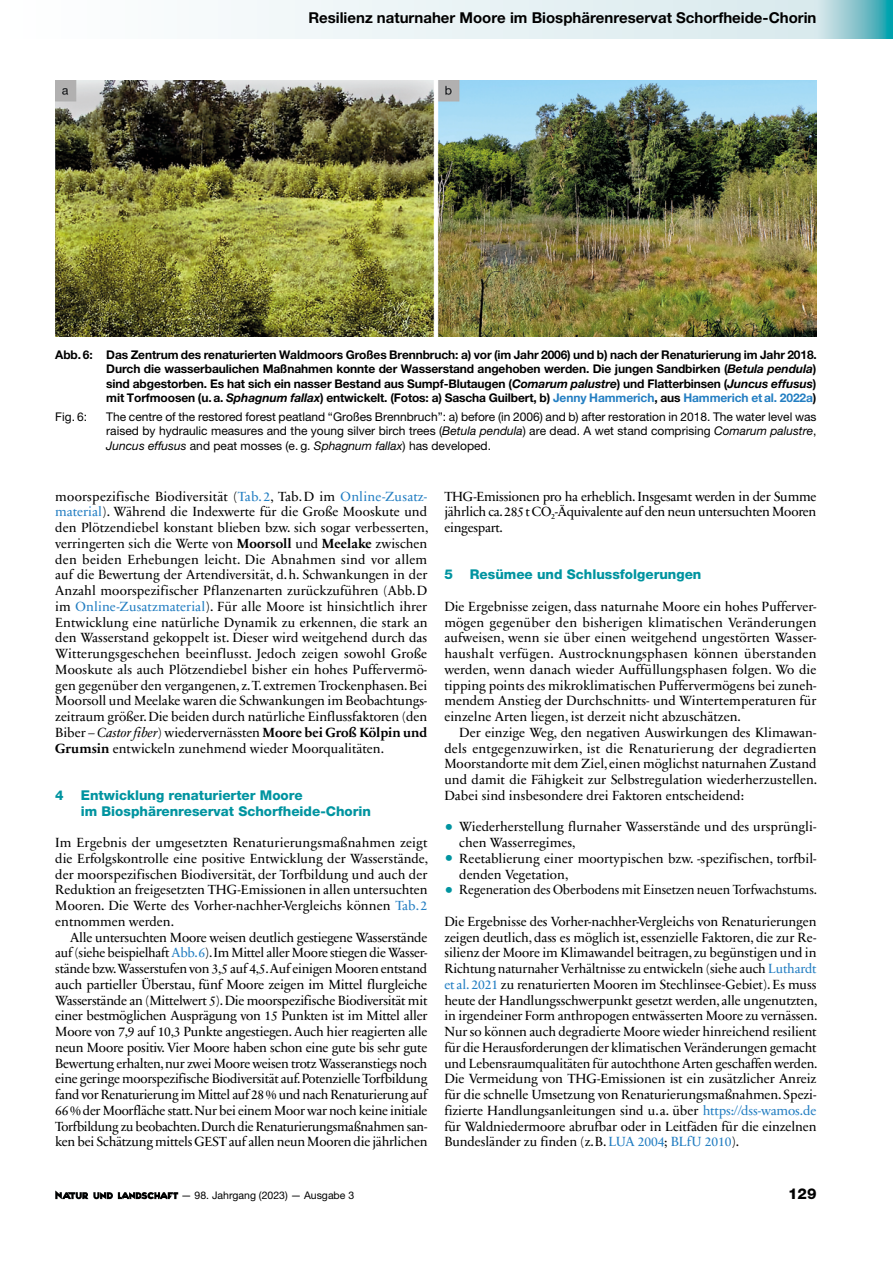
<style>
.page{position:relative;width:893px;height:1263px;background:#fff}
.page>*{position:absolute;margin:0;border:0;box-sizing:border-box;transform-origin:0 0}
.t1{font:700 15px "Helvetica Neue LT Pro";color:#000}
.t2{font:800 15px "Helvetica Neue LT Pro";color:#000}
.Fließtext_Text_mit_Einzug{font:13.5px/15.8px "Sabon Next LT Pro";color:#000;text-align:justify}
.Fließtext_Text_ohne_Einzug{font:13.5px/15.8px "Sabon Next LT Pro";color:#000;text-align:justify}
.Fließtext_Zwischentitel_1_tuerkis{font:800 13.5px/15.8px "Helvetica Neue LT Pro";color:#0094a0}
.Fließtext_Text_mit_Einzug-2{font:13.5px "Sabon Next LT Pro";color:#000;scale:.96 1}
.t3{font:700 12px/14.4px "Helvetica Neue LT Pro";letter-spacing:-.01em;color:#000;text-align:justify}
.t4{font:12px/14.4px "Helvetica Neue LT Pro";color:#000;text-align:justify}
.t5{font:10.5px "Helvetica Neue LT Pro";color:#000}
.s1{font-style:italic}
.s2{color:#237ec2}
.s3{font-weight:700}
.s4{font-size:18px;color:#0094a0}
</style>
<div class="page">
<svg style="left:55px;top:1191px;width:123px;height:8px"></svg>
<div style="left:0;top:0;width:816px;height:38px;background:linear-gradient(to right,#fff,#d9eaed)"></div>
<svg style="left:816px;top:0;width:77px;height:38px;background:#7fc4cc"></svg>
<img style="left:55px;top:81px;width:761px;height:256px">
<p class="t1" style="left:308px;top:9px;width:510px">Resilienz naturnaher Moore im Biosphärenreservat Schorfheide-Chorin</p>
<p class="t3" style="left:106px;top:347px;width:712px;text-indent:-51px">Abb. 6: Das Zentrum des renaturierten Waldmoors Großes Brennbruch: a) vor (im Jahr 2006) und b) nach der Renaturierung im Jahr 2018.<br>Durch die wasserbaulichen Maßnahmen konnte der Wasserstand angehoben werden. Die jungen Sandbirken (<span class="s1">Betula pendula</span>) sind abgestorben. Es hat sich ein nasser Bestand aus Sumpf-Blutaugen (<span class="s1">Comarum palustre</span>) und Flatterbinsen (<span class="s1">Juncus effusus</span>) mit Torfmoosen (u. a. <span class="s1">Sphagnum fallax</span>) entwickelt. (Fotos: a) Sascha Guilbert, b) <span class="s2">Jenny Hammerich</span>, aus <span class="s2">Hammerich et al. 2022a</span>)</p>
<p class="t4" style="left:55px;top:409px;width:33px">Fig. 6:</p>
<p class="t4" style="left:106px;top:409px;width:712px">The centre of the restored forest peatland “Großes Brennbruch”: a) before (in 2006) and b) after restoration in 2018. The water level was raised by hydraulic measures and the young silver birch trees (<span class="s1">Betula pendula</span>) are dead. A wet stand comprising <span class="s1">Comarum palustre</span>, <span class="s1">Juncus effusus</span> and peat mosses (e. g. <span class="s1">Sphagnum fallax</span>) has developed.</p>
<p class="Fließtext_Text_mit_Einzug" style="left:55px;top:488px;width:375px">moorspezifische Biodiversität (<span class="s2">Tab.2</span>, Tab.D im <span class="s2">Online-Zusatz&shy;material</span>). Während die Indexwerte für die Große Mooskute und den Plötzendiebel konstant blieben bzw. sich sogar verbesserten, verringerten sich die Werte von <span class="s3">Moorsoll</span> und <span class="s3">Meelake</span> zwischen den beiden Erhebungen leicht. Die Abnahmen sind vor allem auf die Bewertung der Artendiversität, d.h. Schwankungen in der Anzahl moorspezifischer Pflanzenarten zurückzuführen (Abb.D im <span class="s2">Online-Zusatzmaterial</span>). Für alle Moore ist hinsichtlich ihrer Entwicklung eine natürliche Dynamik zu erkennen, die stark an den Wasserstand gekoppelt ist. Dieser wird weitgehend durch das Witterungsgeschehen beeinflusst. Jedoch zeigen sowohl Große Mooskute als auch Plötzendiebel bisher ein hohes Puffervermö&shy;gen gegenüber den vergangenen, z.T. extremen Trockenphasen. Bei Moorsoll und Meelake waren die Schwankungen im Beobachtungs&shy;zeitraum größer. Die beiden durch natürliche Einflussfaktoren (den Biber – <span class="s1">Castor fiber</span>) wiedervernässten <span class="s3">Moore bei Groß Kölpin und Grumsin</span> entwickeln zunehmend wieder Moorqualitäten.</p>
<h1 class="Fließtext_Zwischentitel_1_tuerkis" style="left:55px;top:787px;width:10px">4</h1>
<h1 class="Fließtext_Zwischentitel_1_tuerkis" style="left:81px;top:787px;width:292px">Entwicklung renaturierter Moore<br>im Biosphärenreservat Schorfheide-Chorin</h1>
<p class="Fließtext_Text_ohne_Einzug" style="left:55px;top:834px;width:374px">Im Ergebnis der umgesetzten Renaturierungsmaßnahmen zeigt die Erfolgskontrolle eine positive Entwicklung der Wasserstände, der moorspezifischen Biodiversität, der Torfbildung und auch der Reduktion an freigesetzten THG-Emissionen in allen untersuchten Mooren. Die Werte des Vorher-nachher-Vergleichs können <span class="s2">Tab.2 </span>entnommen werden.</p>
<p class="Fließtext_Text_mit_Einzug" style="left:55px;top:929px;width:374px;text-indent:15px">Alle untersuchten Moore weisen deutlich gestiegene Wasserstände auf (siehe beispielhaft <span class="s2">Abb.6</span>). Im Mittel aller Moore stiegen die Wasser&shy;stände bzw. Wasserstufen von 3,5 auf 4,5. Auf einigen Mooren entstand auch partieller Überstau, fünf Moore zeigen im Mittel flurgleiche Wasserstände an (Mittelwert 5). Die moorspezifische Biodiversität mit einer bestmöglichen Ausprägung von 15 Punkten ist im Mittel aller Moore von 7,9 auf 10,3 Punkte angestiegen. Auch hier reagierten alle neun Moore positiv. Vier Moore haben schon eine gute bis sehr gute Bewertung erhalten, nur zwei Moore weisen trotz Wasseranstiegs noch eine geringe moorspezifische Biodiversität auf. Potenzielle Torfbildung fand vor Renaturierung im Mittel auf 28% und nach Renaturierung auf 66% der Moorfläche statt. Nur bei einem Moor war noch keine initiale Torfbildung zu beobachten. Durch die Renaturierungsmaßnahmen san&shy;ken bei Schätzung mittels GEST auf allen neun Mooren die jährlichen</p>
<p class="Fließtext_Text_mit_Einzug" style="left:444px;top:488px;width:374px">THG-Emissionen pro ha erheblich. Insgesamt werden in der Summe jährlich ca. 285 tCO<sub>2</sub>-Äquivalente auf den neun untersuchten Mooren eingespart.</p>
<h1 class="Fließtext_Zwischentitel_1_tuerkis" style="left:444px;top:567px;width:10px">5</h1>
<h1 class="Fließtext_Zwischentitel_1_tuerkis" style="left:470px;top:567px;width:233px">Resümee und Schlussfolgerungen</h1>
<p class="Fließtext_Text_ohne_Einzug" style="left:444px;top:598px;width:374px">Die Ergebnisse zeigen, dass naturnahe Moore ein hohes Pufferver&shy;mögen gegenüber den bisherigen klimatischen Veränderungen aufweisen, wenn sie über einen weitgehend ungestörten Wasser&shy;haushalt verfügen. Austrocknungsphasen können überstanden werden, wenn danach wieder Auffüllungsphasen folgen. Wo die tipping points des mikroklimatischen Puffervermögens bei zuneh&shy;mendem Anstieg der Durchschnitts- und Wintertemperaturen für einzelne Arten liegen, ist derzeit nicht abzuschätzen.</p>
<p class="Fließtext_Text_mit_Einzug" style="left:444px;top:724px;width:374px;text-indent:15px">Der einzige Weg, den negativen Auswirkungen des Klimawan&shy;dels entgegenzuwirken, ist die Renaturierung der degradierten Moorstandorte mit dem Ziel, einen möglichst naturnahen Zustand und damit die Fähigkeit zur Selbstregulation wiederherzustellen.<br>Dabei sind insbesondere drei Faktoren entscheidend:</p>
<p class="Fließtext_Text_mit_Einzug" style="left:459px;top:818px;width:359px;text-indent:-15px"><span class="s4">•</span> Wiederherstellung flurnaher Wasserstände und des ursprüngli&shy;chen Wasserregimes,</p>
<p class="Fließtext_Text_mit_Einzug" style="left:459px;top:850px;width:359px;text-indent:-15px"><span class="s4">•</span> Reetablierung einer moortypischen bzw. -spezifischen, torfbil&shy;denden Vegetation,</p>
<p class="Fließtext_Text_mit_Einzug-2" style="left:444px;top:879px;width:390px"><span class="s4">•</span> Regeneration des Oberbodens mit Einsetzen neuen Torfwachstums.</p>
<p class="Fließtext_Text_ohne_Einzug" style="left:444px;top:913px;width:375px">Die Ergebnisse des Vorher-nachher-Vergleichs von Renaturierungen zeigen deutlich, dass es möglich ist, essenzielle Faktoren, die zur Re&shy;silienz der Moore im Klimawandel beitragen, zu begünstigen und in Richtung naturnaher Verhältnisse zu entwickeln (siehe auch <span class="s2">Luthardt et al. 2021</span> zu renaturierten Mooren im Stechlinsee-Gebiet). Es muss heute der Handlungsschwerpunkt gesetzt werden, alle ungenutzten, in irgendeiner Form anthropogen entwässerten Moore zu vernässen.<br>Nur so können auch degradierte Moore wieder hinreichend resilient für die Herausforderungen der klimatischen Veränderungen gemacht und Lebensraumqualitäten für autochthone Arten geschaffen werden.<br>Die Vermeidung von THG-Emissionen ist ein zusätzlicher Anreiz für die schnelle Umsetzung von Renaturierungsmaßnahmen. Spezi&shy;fizierte Handlungsanleitungen sind u.a. über <span class="s2">https://dss-wamos.de </span>für Waldniedermoore abrufbar oder in Leitfäden für die einzelnen Bundesländer zu finden (z.B. <span class="s2">LUA 2004</span>; <span class="s2">BLfU 2010</span>).</p>
<p class="t5" style="left:181px;top:1189px;width:175px">— 98. Jahrgang (2023) — Ausgabe 3</p>
<p class="t2" style="left:788px;top:1185px;width:30px">129</p>
</div>
